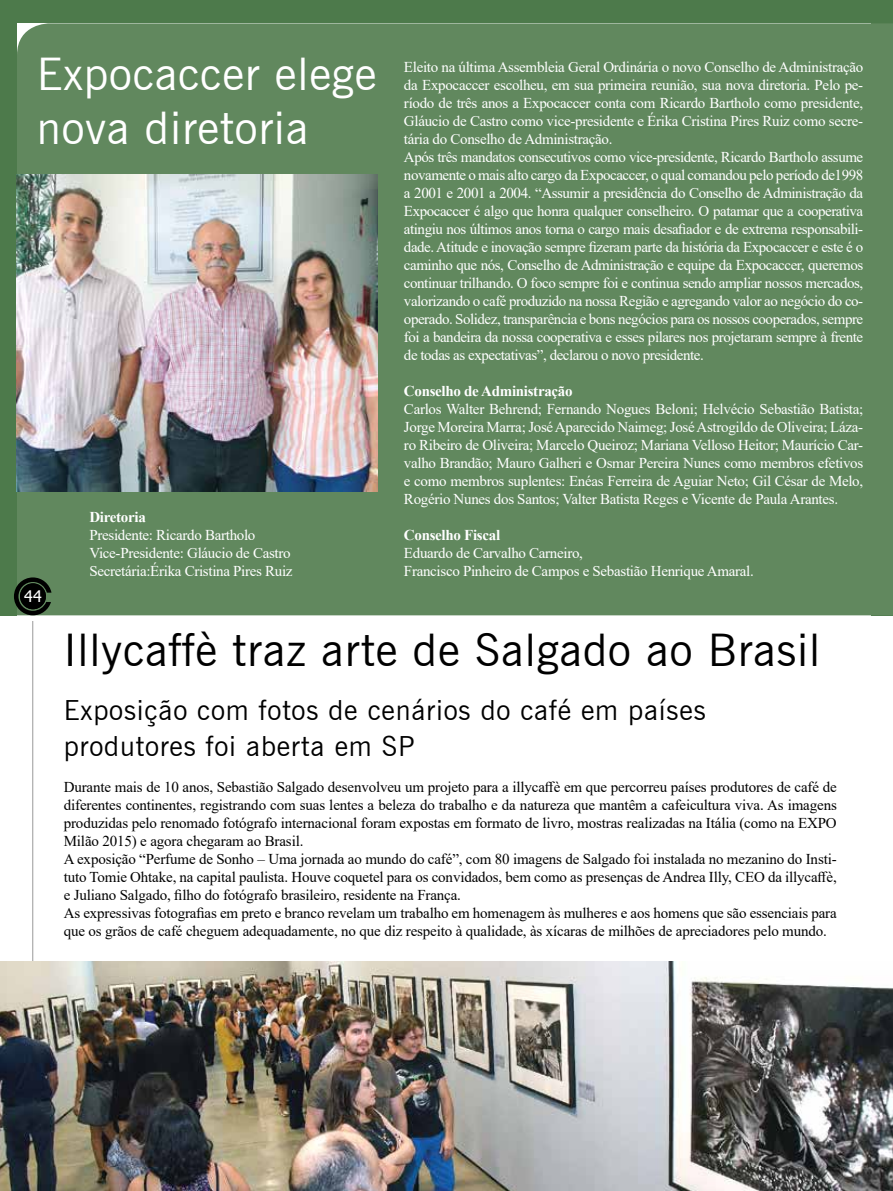
<style>
.page{position:relative;width:893px;height:1191px;background:#fff}
.page>*{position:absolute;margin:0;border:0;box-sizing:border-box;transform-origin:0 0}
.t1{font:45px "News Gothic BT";letter-spacing:.02em;color:#000}
.t2{font:45px/54px "News Gothic BT";letter-spacing:.02em;color:#fff}
.t3{font:27.75px/36px "News Gothic BT";letter-spacing:.03em;color:#000}
.t4{font:15.9px "Tahoma";color:#fff}
.t5{font:15px/18px "Times New Roman";letter-spacing:-.03em;color:#fff}
.t6{font:15px/18px "Times New Roman";letter-spacing:-.01em;color:#000}
.t7{font:700 15px "Times New Roman";letter-spacing:-.02em;color:#fff}
</style>
<div class="page">
<hr style="left:33px;top:32px;width:1px;height:1125px;background:#000">
<div style="left:0;top:0;width:893px;height:615px;background:#4d7a4b"></div>
<div style="left:17px;top:23px;width:876px;height:592px;background:#61885e"></div>
<img style="left:16px;top:174px;width:362px;height:317px">
<img style="left:0;top:961px;width:893px;height:230px">
<svg style="left:14px;top:577px;width:37px;height:38px"></svg>
<h1 class="t2" style="left:37px;top:47px;width:341px">Expocaccer elege nova diretoria</h1>
<p class="t4" style="left:24px;top:585px;width:19px">44</p>
<p class="t7" style="left:89px;top:506px;width:58px">Diretoria</p>
<p class="t5" style="left:89px;top:526px;width:205px">Presidente: Ricardo Bartholo<br>Vice-Presidente: Gláucio de Castro<br>Secretária:Érika Cristina Pires Ruiz</p>
<p class="t5" style="left:404px;top:58px;width:461px">Eleito na última Assembleia Geral Ordinária o novo Conselho de Administração da Expocaccer escolheu, em sua primeira reunião, sua nova diretoria. Pelo pe&shy;ríodo de três anos a Expocaccer conta com Ricardo Bartholo como presidente, Gláucio de Castro como vice-presidente e Érika Cristina Pires Ruiz como secre&shy;tária do Conselho de Administração.<br>Após três mandatos consecutivos como vice-presidente, Ricardo Bartholo assume novamente o mais alto cargo da Expocaccer, o qual comandou pelo período de1998 a 2001 e 2001 a 2004. “Assumir a presidência do Conselho de Administração da Expocaccer é algo que honra qualquer conselheiro. O patamar que a cooperativa atingiu nos últimos anos torna o cargo mais desafiador e de extrema responsabili&shy;dade. Atitude e inovação sempre fizeram parte da história da Expocaccer e este é o caminho que nós, Conselho de Administração e equipe da Expocaccer, queremos continuar trilhando. O foco sempre foi e continua sendo ampliar nossos mercados, valorizando o café produzido na nossa Região e agregando valor ao negócio do co&shy;operado. Solidez, transparência e bons negócios para os nossos cooperados, sempre foi a bandeira da nossa cooperativa e esses pilares nos projetaram sempre à frente de todas as expectativas”, declarou o novo presidente.</p>
<p class="t7" style="left:404px;top:380px;width:170px">Conselho de Administração</p>
<p class="t5" style="left:404px;top:400px;width:461px;text-align:justify">Carlos Walter Behrend; Fernando Nogues Beloni; Helvécio Sebastião Batista; Jorge Moreira Marra; José Aparecido Naimeg; José Astrogildo de Oliveira; Láza&shy;ro Ribeiro de Oliveira; Marcelo Queiroz; Mariana Velloso Heitor; Maurício Car&shy;valho Brandão; Mauro Galheri e Osmar Pereira Nunes como membros efetivos e como membros suplentes: Enéas Ferreira de Aguiar Neto; Gil César de Melo, Rogério Nunes dos Santos; Valter Batista Reges e Vicente de Paula Arantes.</p>
<p class="t7" style="left:404px;top:524px;width:98px">Conselho Fiscal</p>
<p class="t5" style="left:404px;top:544px;width:351px">Eduardo de Carvalho Carneiro,<br>Francisco Pinheiro de Campos e Sebastião Henrique Amaral.</p>
<h1 class="t1" style="left:64px;top:623px;width:758px">Illycaffè traz arte de Salgado ao Brasil</h1>
<h2 class="t3" style="left:64px;top:692px;width:643px">Exposição com fotos de cenários do café em países produtores foi aberta em SP</h2>
<p class="t6" style="left:64px;top:778px;width:774px">Durante mais de 10 anos, Sebastião Salgado desenvolveu um projeto para a illycaffè em que percorreu países produtores de café de diferentes continentes, registrando com suas lentes a beleza do trabalho e da natureza que mantêm a cafeicultura viva. As imagens produzidas pelo renomado fotógrafo internacional foram expostas em formato de livro, mostras realizadas na Itália (como na EXPO Milão 2015) e agora chegaram ao Brasil.<br>A exposição “Perfume de Sonho – Uma jornada ao mundo do café”, com 80 imagens de Salgado foi instalada no mezanino do Insti&shy;tuto Tomie Ohtake, na capital paulista. Houve coquetel para os convidados, bem como as presenças de Andrea Illy, CEO da illycaffè, e Juliano Salgado, filho do fotógrafo brasileiro, residente na França.<br>As expressivas fotografias em preto e branco revelam um trabalho em homenagem às mulheres e aos homens que são essenciais para que os grãos de café cheguem adequadamente, no que diz respeito à qualidade, às xícaras de milhões de apreciadores pelo mundo.</p>
</div>
